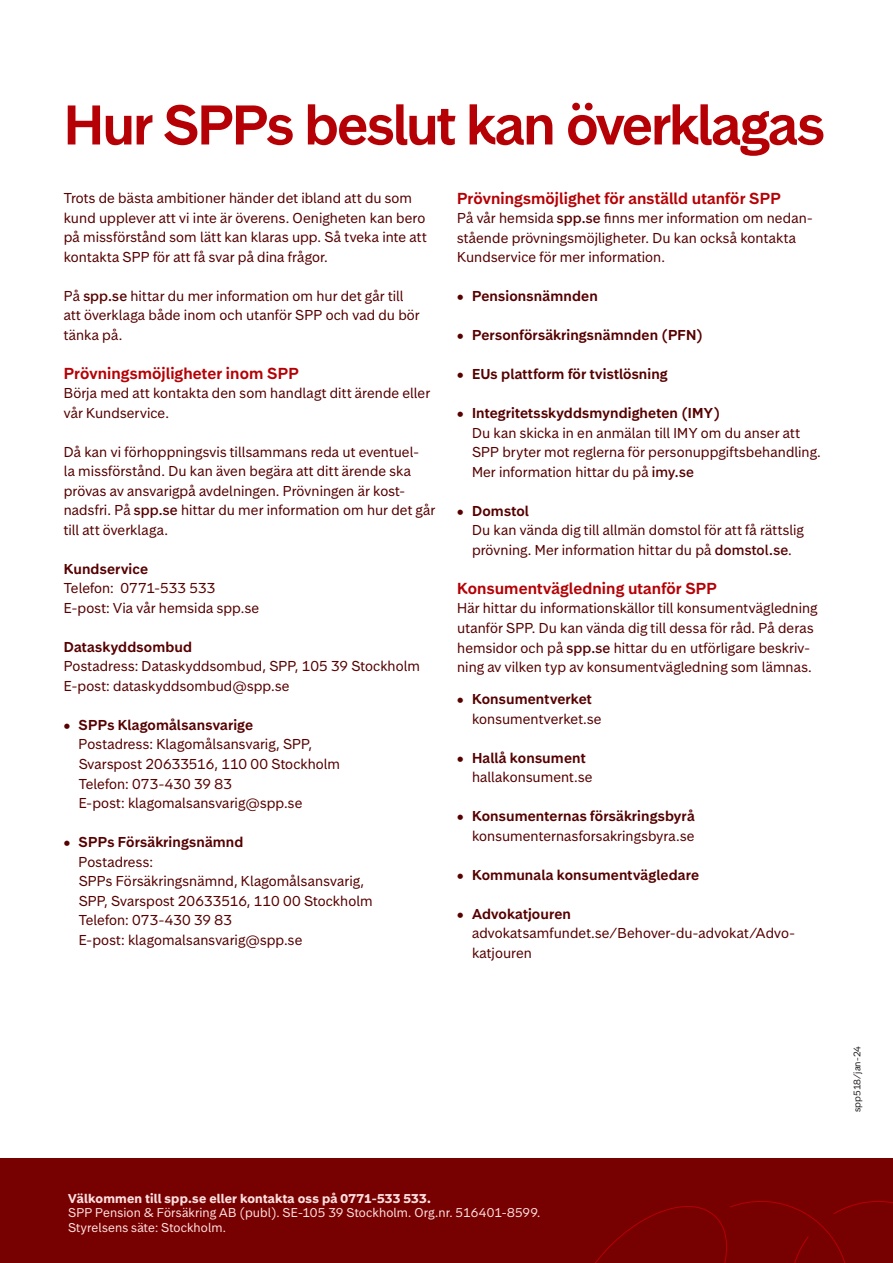
<style>
.page{position:relative;width:893px;height:1263px;background:#fff}
.page>*{position:absolute;margin:0;border:0;box-sizing:border-box;transform-origin:0 0}
.Rubrik-1-inlaga-2024{font:600 52.5px "Storebrand Text";letter-spacing:-.035em;color:#b50005}
.Mellanrubrik-1-2024{font:600 15px "Storebrand Text";letter-spacing:.005em;color:#b50005}
.Brödtext-1-2024{font:13.5px/19.5px "Storebrand Text";letter-spacing:.01em;color:#560000}
.Brödtext-3-hängande-indrag-2024{font:13.5px/19.5px "Storebrand Text";letter-spacing:.01em;color:#560000}
.Brödtext-3-hängande-indrag-2024-2{font:600 13.5px "Storebrand Text";letter-spacing:.01em;color:#560000}
.Brödtext-2-u-avstånd-2024{font:13.5px "Storebrand Text";letter-spacing:.005em;color:#560000}
.t1{font:12px/14.4px "Storebrand Text";letter-spacing:.01em;color:#ffdfdf}
.t2{font:700 12px "Storebrand Text";letter-spacing:.02em;color:#ffdfdf}
.Blankettnummer-2024{font:9px "Storebrand Text";color:#231f20}
.s1{font-weight:500}
.s2{font-weight:600}
</style>
<div class="page">
<div style="left:0;top:1159px;width:893px;height:104px;background:#700"></div>
<svg style="left:595px;top:1201px;width:298px;height:62px"></svg>
<p class="Rubrik-1-inlaga-2024" style="left:64px;top:89px;width:762px">Hur SPPs beslut kan överklagas</p>
<p class="Brödtext-1-2024" style="left:64px;top:189px;width:364px">Trots de bästa ambitioner händer det ibland att du som kund upplever att vi inte är överens. Oenigheten kan bero på missförstånd som lätt kan klaras upp. Så tveka inte att kontakta SPP för att få svar på dina frågor.</p>
<p class="Brödtext-1-2024" style="left:64px;top:286px;width:357px">På <span class="s1">spp.se</span> hittar du mer information om hur det går till att överklaga både inom och utanför SPP och vad du bör tänka på.</p>
<p class="Mellanrubrik-1-2024" style="left:64px;top:363px;width:237px">Prövningsmöjligheter inom SPP</p>
<p class="Brödtext-1-2024" style="left:64px;top:384px;width:368px">Börja med att kontakta den som handlagt ditt ärende eller vår Kundservice.</p>
<p class="Brödtext-1-2024" style="left:64px;top:442px;width:373px">Då kan vi förhoppningsvis tillsammans reda ut eventuel-<br>la missförstånd. Du kan även begära att ditt ärende ska prövas av ansvarigpå avdelningen. Prövningen är kost&shy;nadsfri. På <span class="s1">spp.se</span> hittar du mer information om hur det går till att överklaga.</p>
<p class="Brödtext-3-hängande-indrag-2024-2" style="left:64px;top:560px;width:86px">Kundservice</p>
<p class="Brödtext-2-u-avstånd-2024" style="left:64px;top:579px;width:153px">Telefon: 0771-533 533</p>
<p class="Brödtext-2-u-avstånd-2024" style="left:64px;top:599px;width:197px">E-post: Via vår hemsida spp.se</p>
<p class="Brödtext-3-hängande-indrag-2024-2" style="left:64px;top:638px;width:130px">Dataskyddsombud</p>
<p class="Brödtext-1-2024" style="left:64px;top:657px;width:358px">Postadress: Dataskyddsombud, SPP, 105 39 Stockholm<br>E-post: dataskyddsombud@spp.se</p>
<p class="Brödtext-3-hängande-indrag-2024-2" style="left:64px;top:716px;width:191px">• SPPs Klagomålsansvarige</p>
<p class="Brödtext-3-hängande-indrag-2024" style="left:79px;top:735px;width:263px">Postadress: Klagomålsansvarig, SPP, Svarspost 20633516, 110 00 Stockholm Telefon: 073-430 39 83<br>E-post: klagomalsansvarig@spp.se</p>
<p class="Brödtext-3-hängande-indrag-2024-2" style="left:64px;top:833px;width:181px">• SPPs Försäkringsnämnd</p>
<p class="Brödtext-3-hängande-indrag-2024" style="left:79px;top:852px;width:295px">Postadress:<br>SPPs Försäkringsnämnd, Klagomålsansvarig,<br>SPP, Svarspost 20633516, 110 00 Stockholm<br>Telefon: 073-430 39 83<br>E-post: klagomalsansvarig@spp.se</p>
<p class="Mellanrubrik-1-2024" style="left:457px;top:188px;width:325px">Prövningsmöjlighet för anställd utanför SPP</p>
<p class="Brödtext-1-2024" style="left:457px;top:209px;width:357px">På vår hemsida <span class="s1">spp.se</span> finns mer information om nedan&shy;stående prövningsmöjligheter. Du kan också kontakta<br>Kundservice för mer information.</p>
<p class="Brödtext-3-hängande-indrag-2024-2" style="left:457px;top:287px;width:142px">• Pensionsnämnden</p>
<p class="Brödtext-3-hängande-indrag-2024-2" style="left:457px;top:326px;width:247px">• Personförsäkringsnämnden (PFN)</p>
<p class="Brödtext-3-hängande-indrag-2024-2" style="left:457px;top:365px;width:212px">• EUs plattform för tvistlösning</p>
<p class="Brödtext-3-hängande-indrag-2024-2" style="left:457px;top:404px;width:264px">• Integritetsskyddsmyndigheten (IMY)</p>
<p class="Brödtext-3-hängande-indrag-2024" style="left:472px;top:423px;width:350px">Du kan skicka in en anmälan till IMY om du anser att<br>SPP bryter mot reglerna för personuppgiftsbehandling.<br>Mer information hittar du på <span class="s1">imy.se</span></p>
<p class="Brödtext-3-hängande-indrag-2024-2" style="left:457px;top:502px;width:73px">• Domstol</p>
<p class="Brödtext-3-hängande-indrag-2024" style="left:472px;top:521px;width:333px">Du kan vända dig till allmän domstol för att få rättslig prövning. Mer information hittar du på <span class="s1">domstol.se</span>.</p>
<p class="Mellanrubrik-1-2024" style="left:457px;top:578px;width:261px">Konsumentvägledning utanför SPP</p>
<p class="Brödtext-1-2024" style="left:457px;top:599px;width:362px">Här hittar du informationskällor till konsumentvägledning utanför SPP. Du kan vända dig till dessa för råd. På deras hemsidor och på <span class="s1">spp.se</span> hittar du en utförligare beskriv&shy;ning av vilken typ av konsumentvägledning som lämnas.</p>
<p class="Brödtext-3-hängande-indrag-2024" style="left:472px;top:689px;width:131px;text-indent:-15px"><span class="s2">• Konsumentverket </span>konsumentverket.se</p>
<p class="Brödtext-3-hängande-indrag-2024" style="left:472px;top:748px;width:122px;text-indent:-15px"><span class="s2">• Hallå konsument </span>hallakonsument.se</p>
<p class="Brödtext-3-hängande-indrag-2024" style="left:457px;top:806px;width:239px;text-align:right"><span class="s2">• Konsumenternas försäkringsbyrå </span>konsumenternasforsakringsbyra.se</p>
<p class="Brödtext-3-hängande-indrag-2024-2" style="left:457px;top:865px;width:243px">• Kommunala konsumentvägledare</p>
<p class="Brödtext-3-hängande-indrag-2024" style="left:472px;top:904px;width:324px;text-indent:-15px"><span class="s2">• Advokatjouren </span>advokatsamfundet.se/Behover-du-advokat/Advo&shy;katjouren</p>
<p class="t2" style="left:68px;top:1190px;width:364px">Välkommen till spp.se eller kontakta oss på 0771-533 533.</p>
<p class="t1" style="left:68px;top:1205px;width:474px">SPP Pension &amp; Försäkring AB (publ). SE-105 39 Stockholm. Org.nr. 516401-8599.<br>Styrelsens säte: Stockholm.</p>
<p class="Blankettnummer-2024" style="left:851px;top:1112px;width:68px;rotate:-90deg">spp518/jan-24</p>
</div>
